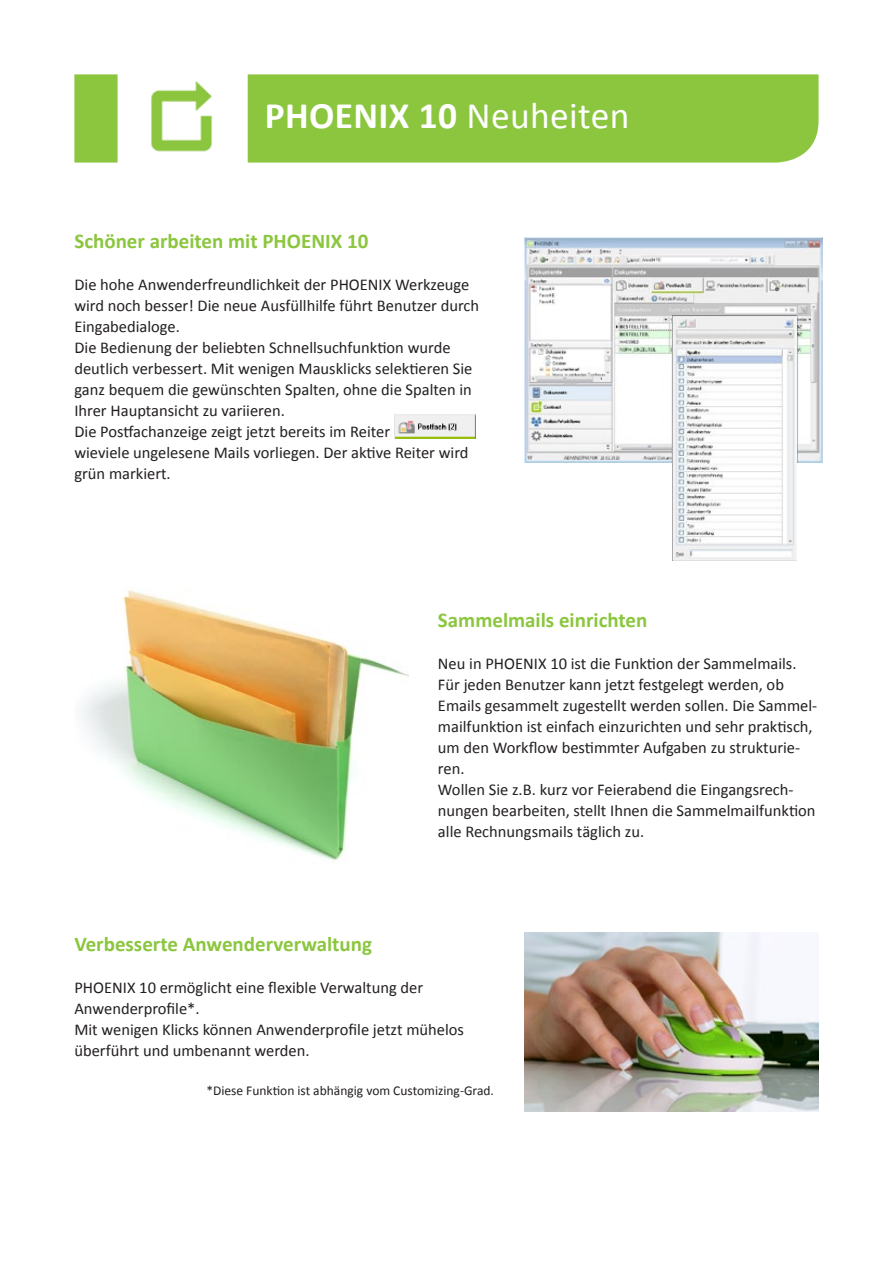
<style>
.page{position:relative;width:893px;height:1263px;background:#fff}
.page>*{position:absolute;margin:0;border:0;box-sizing:border-box;transform-origin:0 0}
.t1{font:700 37.5px "Calibri";letter-spacing:.01em;color:#fff}
.t2{font:700 21px "Calibri";color:#8bc63e}
.t3{font:16.5px/21px "Calibri";color:#231f20}
.t4{font:13.5px "Calibri";color:#231f20}
.s1{font-weight:400}
</style>
<div class="page">
<div style="left:74px;top:74px;width:745px;height:89px;background:#8bc63e"></div>
<svg style="left:118px;top:74px;width:130px;height:89px"></svg>
<div style="left:147px;top:81px;width:70px;height:75px;background:#fff"></div>
<img style="left:150px;top:82px;width:63px;height:70px">
<img style="left:524px;top:237px;width:298px;height:225px">
<img style="left:672px;top:315px;width:124px;height:245px">
<img style="left:395px;top:414px;width:81px;height:24px">
<img style="left:82px;top:590px;width:326px;height:271px">
<img style="left:524px;top:932px;width:295px;height:180px">
<p class="t1" style="left:265px;top:92px;width:366px">PHOENIX 10 <span class="s1">Neuheiten</span></p>
<p class="t2" style="left:74px;top:228px;width:295px">Schöner arbeiten mit PHOENIX 10</p>
<p class="t3" style="left:74px;top:274px;width:406px">Die hohe Anwenderfreundlichkeit der PHOENIX Werkzeuge wird noch besser! Die neue Ausfüllhilfe führt Benutzer durch<br>Eingabedialoge.</p>
<p class="t3" style="left:74px;top:337px;width:400px">Die Bedienung der beliebten Schnellsuchfunktion wurde deutlich verbessert. Mit wenigen Mausklicks selektieren Sie ganz bequem die gewünschten Spalten, ohne die Spalten in Ihrer Hauptansicht zu variieren.</p>
<p class="t3" style="left:74px;top:421px;width:396px">Die Postfachanzeige zeigt jetzt bereits im Reiter<br>wieviele ungelesene Mails vorliegen. Der aktive Reiter wird grün markiert.</p>
<p class="t2" style="left:438px;top:607px;width:211px">Sammelmails einrichten</p>
<p class="t3" style="left:438px;top:653px;width:381px">Neu in PHOENIX 10 ist die Funktion der Sammelmails.<br>Für jeden Benutzer kann jetzt festgelegt werden, ob Emails gesammelt zugestellt werden sollen. Die Sammel&shy;mailfunktion ist einfach einzurichten und sehr praktisch, um den Workflow bestimmter Aufgaben zu strukturie&shy;ren.</p>
<p class="t3" style="left:438px;top:779px;width:379px">Wollen Sie z.B. kurz vor Feierabend die Eingangsrech&shy;nungen bearbeiten, stellt Ihnen die Sammelmailfunktion alle Rechnungsmails täglich zu.</p>
<p class="t2" style="left:74px;top:930px;width:299px">Verbesserte Anwenderverwaltung</p>
<p class="t3" style="left:74px;top:977px;width:350px">PHOENIX 10 ermöglicht eine flexible Verwaltung der</p>
<p class="t3" style="left:74px;top:998px;width:127px">Anwenderprofile*.</p>
<p class="t3" style="left:74px;top:1019px;width:391px">Mit wenigen Klicks können Anwenderprofile jetzt mühelos überführt und umbenannt werden.</p>
<p class="t4" style="left:206px;top:1081px;width:289px">*Diese Funktion ist abhängig vom Customizing-Grad.</p>
</div>
